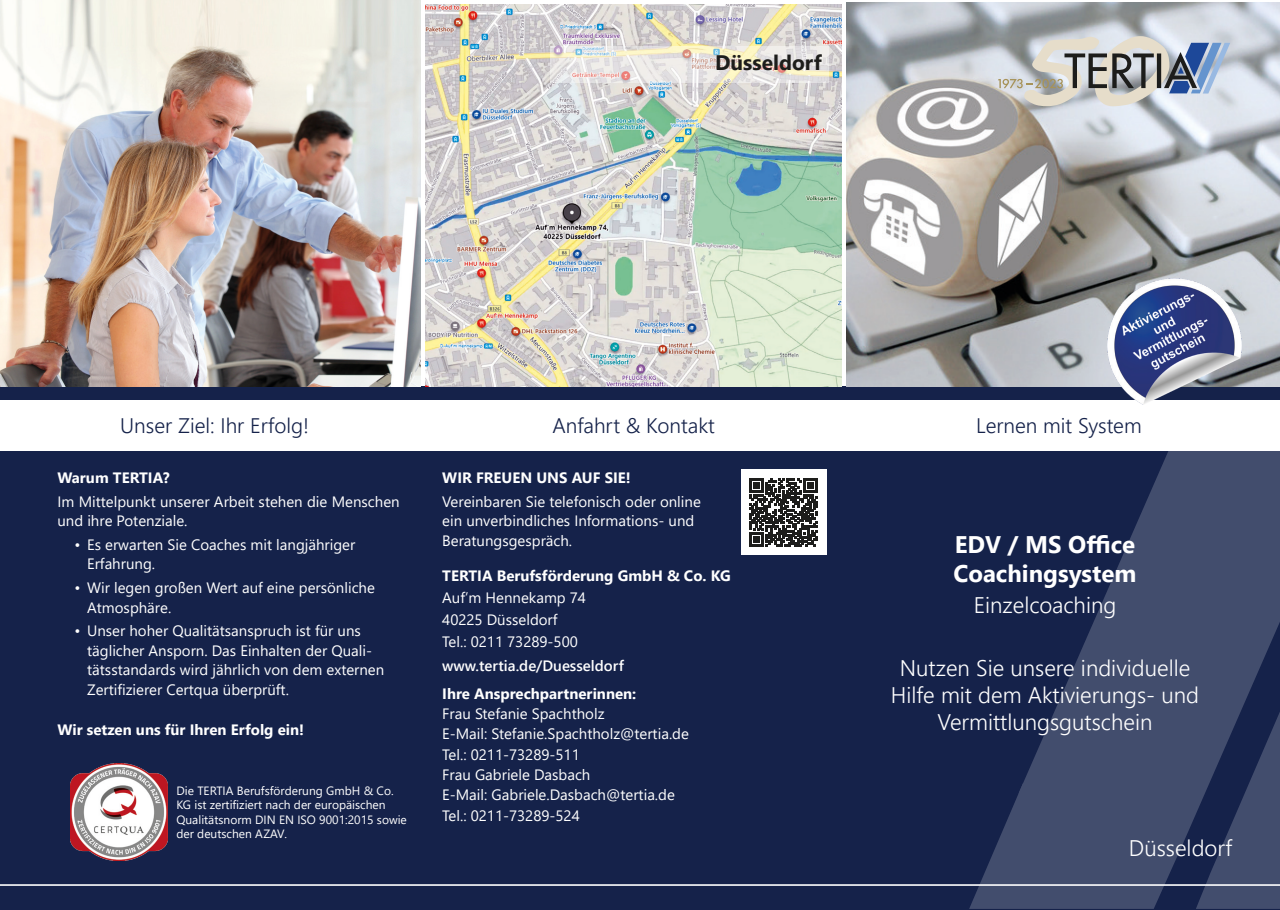
<style>
.page{position:relative;width:1280px;height:910px;background:#fff}
.page>*{position:absolute;margin:0;border:0;box-sizing:border-box;transform-origin:0 0}
.t1{font:700 24px/28.8px "Segoe UI";color:#fff}
.t2{font:300 22.5px/27px "Segoe UI";color:#fff;text-align:center}
.t3{font:300 21px "Segoe UI";color:#15224a}
.t4{font:700 21px "Segoe UI";color:#1d1d1b}
.t5{font:15px/19.5px "Segoe UI";color:#fff}
.t6{font:700 15px "Segoe UI";color:#fff}
.t7{font:600 15px "Segoe UI";color:#fff}
.t8{font:12px/14.4px "Segoe UI";color:#fff}
</style>
<div class="page">
<div style="left:0;top:387px;width:1280px;height:523px;background:#15224a"></div>
<svg style="left:1023px;top:451px;width:257px;height:392px;fill:#424d6d"></svg>
<svg style="left:969px;top:783px;width:214px;height:126px"></svg>
<svg style="left:1196px;top:711px;width:84px;height:198px"></svg>
<img style="left:70px;top:763px;width:98px;height:98px">
<img style="left:425px;top:4px;width:417px;height:383px">
<svg style="left:550px;top:46px;width:279px;height:37px;background:#e8e3db"></svg>
<img style="left:846px;top:2px;width:434px;height:385px">
<div style="left:0;top:400px;width:1280px;height:51px;background:#fff"></div>
<img style="left:0;top:0;width:421px;height:387px">
<hr style="left:0;top:884px;width:1280px;height:2px;background:#fff">
<svg style="left:998px;top:36px;width:240px;height:70px;background:#b4b9bd"></svg>
<div style="left:741px;top:470px;width:85px;height:85px;background:#fff"></div>
<svg style="left:749px;top:478px;width:69px;height:69px"></svg>
<img style="left:1108px;top:279px;width:134px;height:126px">
<h3 class="t4" style="left:715px;top:42px;width:108px">Düsseldorf</h3>
<h3 class="t3" style="left:120px;top:406px;width:190px">Unser Ziel: Ihr Erfolg!</h3>
<h3 class="t3" style="left:552px;top:406px;width:164px">Anfahrt &amp; Kontakt</h3>
<h3 class="t3" style="left:976px;top:406px;width:167px">Lernen mit System</h3>
<p class="t6" style="left:57px;top:463px;width:114px">Warum TERTIA?</p>
<p class="t5" style="left:57px;top:490px;width:344px">Im Mittelpunkt unserer Arbeit stehen die Menschen und ihre Potenziale.</p>
<p class="t5" style="left:87px;top:533px;width:270px;text-indent:-13px">• Es erwarten Sie Coaches mit langjähriger<br>Erfahrung.</p>
<p class="t5" style="left:87px;top:577px;width:289px;text-indent:-13px">• Wir legen großen Wert auf eine persönliche<br>Atmosphäre.</p>
<p class="t5" style="left:87px;top:620px;width:299px;text-indent:-13px">• Unser hoher Qualitätsanspruch ist für uns täglicher Ansporn. Das Einhalten der Quali&shy;tätsstandards wird jährlich von dem externen Zertifizierer Certqua überprüft.</p>
<p class="t6" style="left:57px;top:715px;width:248px">Wir setzen uns für Ihren Erfolg ein!</p>
<p class="t8" style="left:176px;top:782px;width:232px">Die TERTIA Berufsförderung GmbH &amp; Co.<br>KG ist zertifiziert nach der europäischen Qualitätsnorm DIN EN ISO 9001:2015 sowie der deutschen AZAV.</p>
<p class="t6" style="left:442px;top:463px;width:190px">WIR FREUEN UNS AUF SIE!</p>
<p class="t5" style="left:442px;top:490px;width:260px">Vereinbaren Sie telefonisch oder online ein unverbindliches Informations- und<br>Beratungsgespräch.</p>
<p class="t6" style="left:442px;top:561px;width:290px">TERTIA Berufsförderung GmbH &amp; Co. KG</p>
<p class="t5" style="left:442px;top:585px;width:145px;line-height:22.2px">Auf’m Hennekamp 74<br>40225 Düsseldorf<br>Tel.: 0211 73289-500</p>
<p class="t7" style="left:442px;top:652px;width:183px">www.tertia.de/Duesseldorf</p>
<p class="t6" style="left:442px;top:680px;width:196px">Ihre Ansprechpartnerinnen:</p>
<p class="t5" style="left:442px;top:703px;width:248px;line-height:20.1px">Frau Stefanie Spachtholz<br>E-Mail: Stefanie.Spachtholz@tertia.de<br>Tel.: 0211-73289-511<br>Frau Gabriele Dasbach<br>E-Mail: Gabriele.Dasbach@tertia.de</p>
<p class="t5" style="left:442px;top:805px;width:139px">Tel.: 0211-73289-524</p>
<h1 class="t1" style="left:954px;top:528px;width:184px">EDV / MS Office<br>Coachingsystem</h1>
<h2 class="t2" style="left:974px;top:590px;width:144px">Einzelcoaching</h2>
<h2 class="t2" style="left:891px;top:652px;width:310px">Nutzen Sie unsere individuelle<br>Hilfe mit dem Aktivierungs- und<br>Vermittlungsgutschein</h2>
<h2 class="t2" style="left:1129px;top:832px;width:105px">Düsseldorf</h2>
</div>
